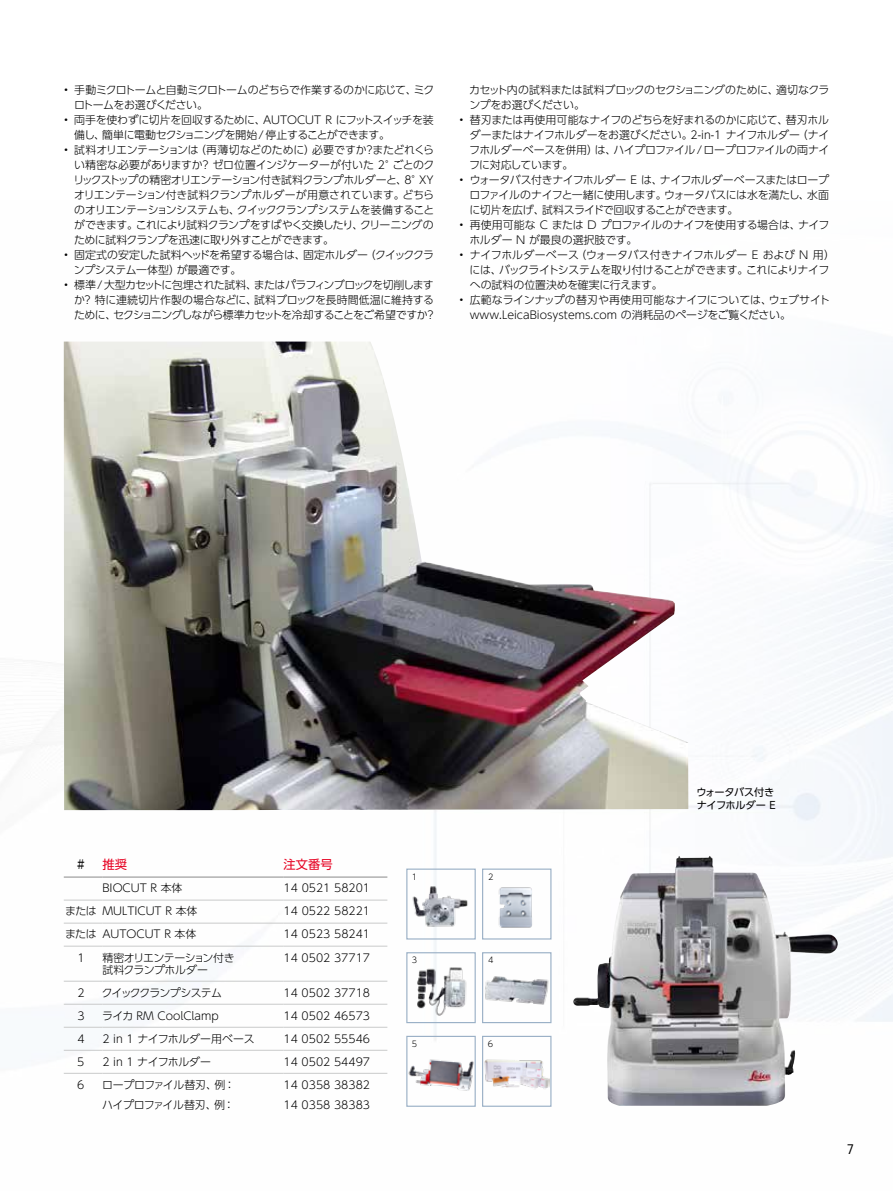
<style>
.page{position:relative;width:893px;height:1191px;background:#fff}
.page>*{position:absolute;margin:0;border:0;box-sizing:border-box;transform-origin:0 0}
.t1{font:13.5px "Roboto Condensed";color:#000}
.t2{font:12.3px "UD Shin Go Pro";color:#e60020}
.t3{font:12.3px "UD Shin Go Pro";color:#000}
.t4{font:300 10.95px/15px "UD Shin Go Pro";letter-spacing:-.025em;color:#000}
.t5{font:300 10.95px/20.5px "UD Shin Go Pro";color:#000}
.t6{font:300 10.95px/15px "UD Shin Go Pro";letter-spacing:-.045em;color:#000}
.t7{font:300 10.95px "UD Shin Go Pro";letter-spacing:-.075em;color:#000}
.t8{font:10.2px/13.5px "UD Shin Go Pro";letter-spacing:-.03em;color:#000}
.t9{font:300 8.1px "UD Shin Go Pro";color:#000}
</style>
<div class="page">
<img style="left:573px;top:856px;width:265px;height:249px">
<img style="left:412px;top:881px;width:57px;height:52px">
<div style="left:406px;top:868px;width:70px;height:71px;border:1px solid #9ab0c6"></div>
<img style="left:498px;top:887px;width:35px;height:41px">
<div style="left:482px;top:868px;width:69px;height:71px;border:1px solid #9ab0c6"></div>
<img style="left:408px;top:1059px;width:66px;height:32px">
<div style="left:406px;top:1035px;width:70px;height:71px;border:1px solid #9ab0c6"></div>
<img style="left:484px;top:976px;width:65px;height:29px">
<div style="left:482px;top:952px;width:69px;height:71px;border:1px solid #9ab0c6"></div>
<img style="left:484px;top:1059px;width:65px;height:31px">
<div style="left:482px;top:1035px;width:69px;height:71px;border:1px solid #9ab0c6"></div>
<img style="left:417px;top:964px;width:50px;height:53px">
<div style="left:406px;top:952px;width:70px;height:71px;border:1px solid #9ab0c6"></div>
<img style="left:64px;top:341px;width:624px;height:469px">
<hr style="left:64px;top:876px;width:38px;height:1px;background:#898989">
<hr style="left:102px;top:876px;width:182px;height:1px;background:#898989">
<hr style="left:284px;top:876px;width:103px;height:1px;background:#898989">
<hr style="left:64px;top:900px;width:38px;height:1px;background:#c9caca">
<hr style="left:64px;top:923px;width:38px;height:1px;background:#c9caca">
<hr style="left:64px;top:946px;width:38px;height:1px;background:#c9caca">
<hr style="left:64px;top:981px;width:38px;height:1px;background:#c9caca">
<hr style="left:64px;top:1004px;width:38px;height:1px;background:#c9caca">
<hr style="left:64px;top:1027px;width:38px;height:1px;background:#c9caca">
<hr style="left:64px;top:1050px;width:38px;height:1px;background:#c9caca">
<hr style="left:64px;top:1073px;width:38px;height:1px;background:#c9caca">
<hr style="left:102px;top:900px;width:182px;height:1px;background:#c9caca">
<hr style="left:284px;top:900px;width:103px;height:1px;background:#c9caca">
<hr style="left:102px;top:923px;width:182px;height:1px;background:#c9caca">
<hr style="left:284px;top:923px;width:103px;height:1px;background:#c9caca">
<hr style="left:102px;top:946px;width:182px;height:1px;background:#c9caca">
<hr style="left:284px;top:946px;width:103px;height:1px;background:#c9caca">
<hr style="left:102px;top:981px;width:182px;height:1px;background:#c9caca">
<hr style="left:284px;top:981px;width:103px;height:1px;background:#c9caca">
<hr style="left:102px;top:1004px;width:182px;height:1px;background:#c9caca">
<hr style="left:284px;top:1004px;width:103px;height:1px;background:#c9caca">
<hr style="left:102px;top:1027px;width:182px;height:1px;background:#c9caca">
<hr style="left:284px;top:1027px;width:103px;height:1px;background:#c9caca">
<hr style="left:102px;top:1050px;width:182px;height:1px;background:#c9caca">
<hr style="left:284px;top:1050px;width:103px;height:1px;background:#c9caca">
<hr style="left:102px;top:1073px;width:182px;height:1px;background:#c9caca">
<hr style="left:284px;top:1073px;width:103px;height:1px;background:#c9caca">
<p class="t6" style="left:74px;top:82px;width:362px;text-indent:-10px">• 手動ミクロトームと自動ミクロトームのどちらで作業するのかに応じて、ミクロトームをお選びください。</p>
<p class="t4" style="left:74px;top:112px;width:361px;text-indent:-11px">• 両手を使わずに切片を回収するために、AUTOCUT R にフットスイッチを装備し、簡単に電動セクショニングを開始 / 停止することができます。</p>
<p class="t4" style="left:73px;top:142px;width:363px;text-align:justify;text-indent:-10px">• 試料オリエンテーションは（再薄切などのために）必要ですか？またどれくらい精密な必要がありますか？ ゼロ位置インジケーターが付いた 2°ごとのクリックストップの精密オリエンテーション付き試料クランプホルダーと、8°XYオリエンテーション付き試料クランプホルダーが用意されています。どちらのオリエンテーションシステムも、クイッククランプシステムを装備することができます。これにより試料クランプをすばやく交換したり、クリーニングのために試料クランプを迅速に取り外すことができます。</p>
<p class="t4" style="left:74px;top:247px;width:362px;text-indent:-10px">• 固定式の安定した試料ヘッドを希望する場合は、固定ホルダー（クイッククランプシステム一体型）が最適です。</p>
<p class="t6" style="left:74px;top:277px;width:363px;text-indent:-10px">• 標準 / 大型カセットに包埋された試料、またはパラフィンブロックを切削しますか？ 特に連続切片作製の場合などに、試料ブロックを長時間低温に維持するために、セクショニングしながら標準カセットを冷却することをご希望ですか？</p>
<p class="t4" style="left:469px;top:82px;width:362px">カセット内の試料または試料ブロックのセクショニングのために、適切なクランプをお選びください。</p>
<p class="t4" style="left:469px;top:112px;width:362px;text-align:justify;text-indent:-10px">• 替刃または再使用可能なナイフのどちらを好まれるのかに応じて、替刃ホルダーまたはナイフホルダーをお選びください。2-in-1 ナイフホルダー（ナイフホルダーベースを併用）は、ハイプロファイル/ロープロファイルの両ナイフに対応しています。</p>
<p class="t4" style="left:469px;top:172px;width:361px;text-align:justify;text-indent:-10px">• ウォータバス付きナイフホルダー E は、ナイフホルダーベースまたはロープロファイルのナイフと一緒に使用します。ウォータバスには水を満たし、水面に切片を広げ、試料スライドで回収することができます。</p>
<p class="t4" style="left:469px;top:217px;width:362px;text-indent:-10px">• 再使用可能な C または D プロファイルのナイフを使用する場合は、ナイフホルダー N が最良の選択肢です。</p>
<p class="t4" style="left:469px;top:247px;width:367px;text-indent:-10px">• ナイフホルダーベース（ウォータバス付きナイフホルダー E および N 用）には、バックライトシステムを取り付けることができます。これによりナイフへの試料の位置決めを確実に行えます。</p>
<p class="t5" style="left:470px;top:292px;width:362px;line-height:15px;text-indent:-11px">• 広範なラインナップの替刃や再使用可能なナイフについては、ウェブサイトwww.LeicaBiosystems.com の消耗品のページをご覧ください。</p>
<p class="t3" style="left:77px;top:854px;width:9px">#</p>
<p class="t2" style="left:102px;top:854px;width:26px">推奨</p>
<p class="t2" style="left:284px;top:854px;width:51px">注文番号</p>
<p class="t5" style="left:102px;top:877px;width:82px">BIOCUT R 本体</p>
<p class="t5" style="left:284px;top:877px;width:88px">14 0521 58201</p>
<p class="t5" style="left:65px;top:900px;width:134px">または MULTICUT R 本体</p>
<p class="t5" style="left:284px;top:900px;width:88px">14 0522 58221</p>
<p class="t5" style="left:65px;top:923px;width:133px">または AUTOCUT R 本体</p>
<p class="t5" style="left:284px;top:923px;width:88px">14 0523 58241</p>
<p class="t4" style="left:77px;top:949px;width:9px">1</p>
<p class="t4" style="left:102px;top:951px;width:134px;line-height:12px">精密オリエンテーション付き試料クランプホルダー</p>
<p class="t5" style="left:284px;top:946px;width:88px">14 0502 37717</p>
<p class="t4" style="left:77px;top:984px;width:9px">2</p>
<p class="t7" style="left:102px;top:983px;width:122px">クイッククランプシステム</p>
<p class="t5" style="left:284px;top:981px;width:88px">14 0502 37718</p>
<p class="t4" style="left:77px;top:1007px;width:9px">3</p>
<p class="t5" style="left:102px;top:1004px;width:118px">ライカ RM CoolClamp</p>
<p class="t5" style="left:284px;top:1004px;width:88px">14 0502 46573</p>
<p class="t4" style="left:77px;top:1030px;width:9px">4</p>
<p class="t5" style="left:102px;top:1027px;width:154px">2 in 1 ナイフホルダー用ベース</p>
<p class="t5" style="left:284px;top:1027px;width:88px">14 0502 55546</p>
<p class="t4" style="left:77px;top:1053px;width:9px">5</p>
<p class="t4" style="left:102px;top:1053px;width:110px">2 in 1 ナイフホルダー</p>
<p class="t5" style="left:284px;top:1050px;width:88px">14 0502 54497</p>
<p class="t4" style="left:77px;top:1076px;width:9px">6</p>
<p class="t4" style="left:102px;top:1073px;width:134px;line-height:20.5px">ロープロファイル替刃、例：ハイプロファイル替刃、例：</p>
<p class="t5" style="left:284px;top:1073px;width:88px">14 0358 38382<br>14 0358 38383</p>
<p class="t9" style="left:412px;top:870px;width:7px">1</p>
<p class="t9" style="left:488px;top:870px;width:7px">2</p>
<p class="t9" style="left:412px;top:953px;width:7px">3</p>
<p class="t9" style="left:412px;top:1037px;width:7px">5</p>
<p class="t9" style="left:488px;top:953px;width:7px">4</p>
<p class="t9" style="left:488px;top:1037px;width:7px">6</p>
<p class="t8" style="left:696px;top:784px;width:81px">ウォータバス付きナイフホルダー E</p>
<p class="t1" style="left:847px;top:1139px;width:8px">7</p>
</div>
